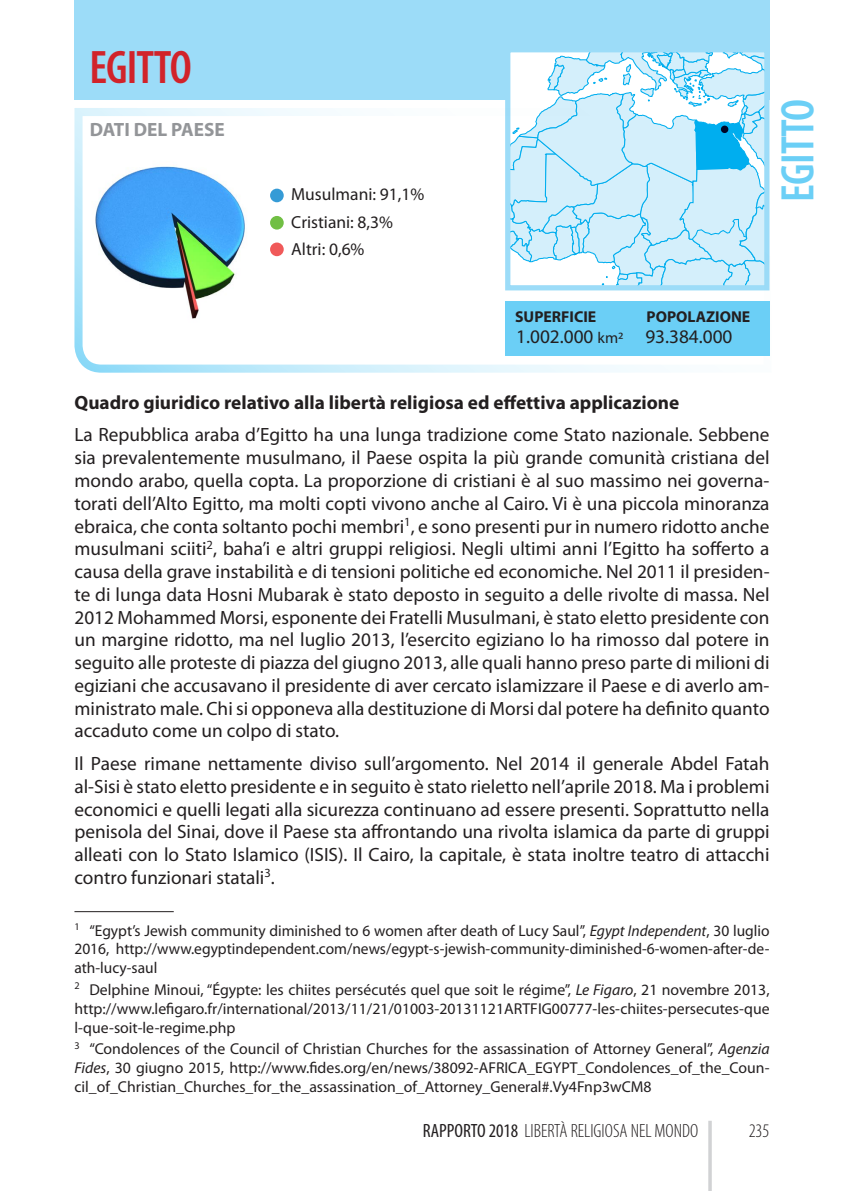
<style>
.page{position:relative;width:844px;height:1191px;background:#fff}
.page>*{position:absolute;margin:0;border:0;box-sizing:border-box;transform-origin:0 0}
.t1{font:600 condensed 47.25px "Myriad Pro";letter-spacing:-.02em;color:#6bcff6}
.t2{font:600 condensed 47.25px "Myriad Pro";letter-spacing:-.02em;color:#d1232a}
.t3{font:19.25px/22.8px "Myriad Pro";color:#231f20;text-align:justify}
.t4{font:700 19.25px "Myriad Pro";color:#231f20}
.t5{font:300 condensed 19.25px "Myriad Pro";color:#231f20}
.t6{font:700 19.25px "Myriad Pro";color:#939598}
.t7{font:17.5px/27.7px "Myriad Pro";color:#231f20}
.t8{font:15.75px/18.9px "Myriad Pro";color:#231f20;text-align:justify}
.t9{font:700 15.75px "Myriad Pro";color:#231f20}
.s1{font-size:15.75px}
.s2{font-style:italic}
.s3{font-weight:400}
</style>
<div class="page">
<hr style="left:708px;top:1120px;width:3px;height:71px;background:#d1d2d4">
<div style="left:74px;top:0;width:695px;height:99px;background:#9cdcf8"></div>
<svg style="left:511px;top:53px;width:252px;height:53px;background:#d2effb"></svg>
<div style="left:505px;top:47px;width:264px;height:243px;border:5px solid #9cdcf8"></div>
<svg style="left:74px;top:106px;width:696px;height:267px"></svg>
<div style="left:505px;top:301px;width:264px;height:55px;background:#6bcff6"></div>
<div style="left:270px;top:189px;width:14px;height:13px;background:#359bd6;border-radius:50%"></div>
<div style="left:270px;top:216px;width:14px;height:14px;background:#71bf44;border-radius:50%"></div>
<div style="left:270px;top:242px;width:14px;height:14px;background:#f05959;border-radius:50%"></div>
<hr style="left:74px;top:911px;width:100px;height:1px;background:#231f20">
<h1 class="t2" style="left:89px;top:41px;width:104px">EGITTO</h1>
<p class="t6" style="left:90px;top:119px;width:137px">DATI DEL PAESE</p>
<p class="t7" style="left:291px;top:181px;width:134px">Musulmani: 91,1%<br>Cristiani: 8,3%<br>Altri: 0,6%</p>
<h1 class="t1" style="left:771px;top:202px;width:104px;rotate:-90deg">EGITTO</h1>
<p class="t9" style="left:515px;top:308px;width:83px">SUPERFICIE</p>
<p class="t9" style="left:646px;top:308px;width:105px">POPOLAZIONE</p>
<p class="t3" style="left:516px;top:326px;width:217px">1.002.000 <span class="s1">km2</span> 93.384.000</p>
<p class="t4" style="left:74px;top:391px;width:606px">Quadro giuridico relativo alla libertà religiosa ed effettiva applicazione</p>
<p class="t3" style="left:74px;top:424px;width:696px">La Repubblica araba d’Egitto ha una lunga tradizione come Stato nazionale. Sebbene sia prevalentemente musulmano, il Paese ospita la più grande comunità cristiana del mondo arabo, quella copta. La proporzione di cristiani è al suo massimo nei governa&shy;torati dell’Alto Egitto, ma molti copti vivono anche al Cairo. Vi è una piccola minoranza ebraica, che conta soltanto pochi membri<sup>1</sup>, e sono presenti pur in numero ridotto anche musulmani sciiti<sup>2</sup>, baha’i e altri gruppi religiosi. Negli ultimi anni l’Egitto ha sofferto a causa della grave instabilità e di tensioni politiche ed economiche. Nel 2011 il presiden&shy;te di lunga data Hosni Mubarak è stato deposto in seguito a delle rivolte di massa. Nel 2012 Mohammed Morsi, esponente dei Fratelli Musulmani, è stato eletto presidente con un margine ridotto, ma nel luglio 2013, l’esercito egiziano lo ha rimosso dal potere in seguito alle proteste di piazza del giugno 2013, alle quali hanno preso parte di milioni di egiziani che accusavano il presidente di aver cercato islamizzare il Paese e di averlo am&shy;ministrato male. Chi si opponeva alla destituzione di Morsi dal potere ha definito quanto accaduto come un colpo di stato.</p>
<p class="t3" style="left:74px;top:752px;width:696px">Il Paese rimane nettamente diviso sull’argomento. Nel 2014 il generale Abdel Fatah al-Sisi è stato eletto presidente e in seguito è stato rieletto nell’aprile 2018. Ma i problemi economici e quelli legati alla sicurezza continuano ad essere presenti. Soprattutto nella penisola del Sinai, dove il Paese sta affrontando una rivolta islamica da parte di gruppi alleati con lo Stato Islamico (ISIS). Il Cairo, la capitale, è stata inoltre teatro di attacchi contro funzionari statali<sup>3</sup>.</p>
<p class="t8" style="left:74px;top:921px;width:696px"><sup>1</sup> “Egypt’s Jewish community diminished to 6 women after death of Lucy Saul”, <span class="s2">Egypt Independent</span>, 30 luglio 2016, http://www.egyptindependent.com/news/egypt-s-jewish-community-diminished-6-women-after-de&shy;ath-lucy-saul</p>
<p class="t8" style="left:74px;top:980px;width:696px"><sup>2</sup> Delphine Minoui, “Égypte: les chiites persécutés quel que soit le régime”, <span class="s2">Le Figaro</span>, 21 novembre 2013, http://www.lefigaro.fr/international/2013/11/21/01003-20131121ARTFIG00777-les-chiites-persecutes-que l-que-soit-le-regime.php</p>
<p class="t8" style="left:74px;top:1039px;width:696px"><sup>3</sup> “Condolences of the Council of Christian Churches for the assassination of Attorney General”, <span class="s2">Agenzia Fides</span>, 30 giugno 2015, http://www.fides.org/en/news/38092-AFRICA_EGYPT_Condolences_of_the_Coun&shy;cil_of_Christian_Churches_for_the_assassination_of_Attorney_General#.Vy4Fnp3wCM8</p>
<p class="t5" style="left:423px;top:1120px;width:277px"><span class="s3">RAPPORTO 2018</span> LIBERTÀ RELIGIOSA NEL MONDO</p>
<p class="t5" style="left:748px;top:1120px;width:22px">235</p>
</div>
